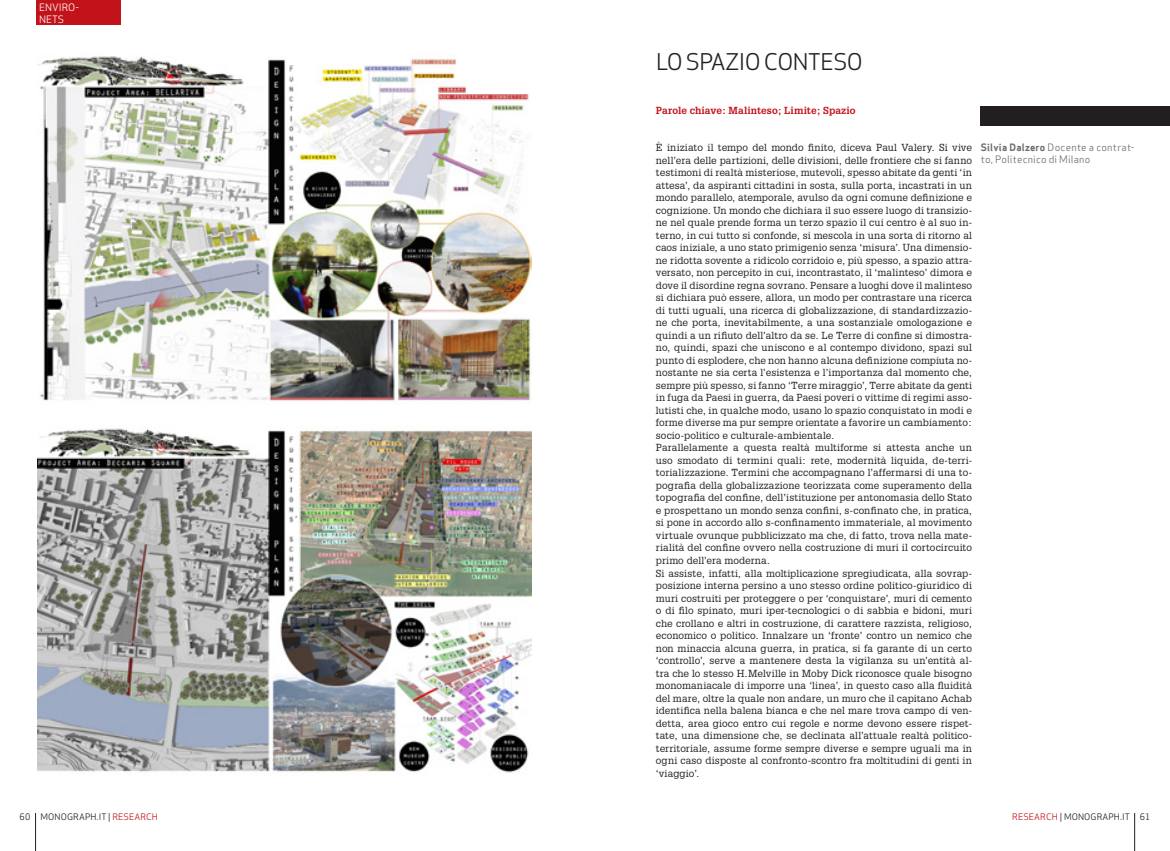
<style>
.page{position:relative;width:1170px;height:851px;background:#fff}
.page>*{position:absolute;margin:0;border:0;box-sizing:border-box;transform-origin:0 0}
.t1{font:22.5px "Apex New";color:#231f20}
.t2{font:10px/12.5px "Glypha";letter-spacing:.01em;color:#231f20}
.t3{font:10px/12.5px "Apex Sans Book T";letter-spacing:.02em;color:#6c6d70}
.t4{font:700 10px "Glypha";letter-spacing:.01em;color:#c2121a}
.t5{font:10px/12px "Apex Sans Book T";color:#fff}
.t6{font:8.75px "Apex Sans Book T";letter-spacing:.01em;color:#231f20}
.s1{font-family:"Apex Sans Bold T"}
.s2{color:#c2121a}
</style>
<div class="page">
<hr style="left:1134px;top:812px;width:1px;height:38px;background:#231f20">
<hr style="left:35px;top:812px;width:1px;height:38px;background:#231f20">
<div style="left:36px;top:0;width:84px;height:25px;background:#c2121a"></div>
<img style="left:37px;top:56px;width:494px;height:347px">
<img style="left:37px;top:428px;width:494px;height:345px">
<div style="left:980px;top:106px;width:189px;height:20px;background:#231f20"></div>
<p class="t5" style="left:39px;top:1px;width:41px">ENVIRO-<br>NETS</p>
<h1 class="t1" style="left:656px;top:48px;width:207px">LO SPAZIO CONTESO</h1>
<p class="t4" style="left:656px;top:104px;width:201px">Parole chiave: Malinteso; Limite; Spazio</p>
<p class="t2" style="left:656px;top:141px;width:317px">È iniziato il tempo del mondo finito, diceva Paul Valery. Si vive nell’era delle partizioni, delle divisioni, delle frontiere che si fanno testimoni di realtà misteriose, mutevoli, spesso abitate da genti ‘in attesa’, da aspiranti cittadini in sosta, sulla porta, incastrati in un mondo parallelo, atemporale, avulso da ogni comune definizione e cognizione. Un mondo che dichiara il suo essere luogo di transizio&shy;ne nel quale prende forma un terzo spazio il cui centro è al suo in&shy;terno, in cui tutto si confonde, si mescola in una sorta di ritorno al caos iniziale, a uno stato primigenio senza ‘misura’. Una dimensio&shy;ne ridotta sovente a ridicolo corridoio e, più spesso, a spazio attra&shy;versato, non percepito in cui, incontrastato, il ‘malinteso’ dimora e dove il disordine regna sovrano. Pensare a luoghi dove il malinteso si dichiara può essere, allora, un modo per contrastare una ricerca di tutti uguali, una ricerca di globalizzazione, di standardizzazio&shy;ne che porta, inevitabilmente, a una sostanziale omologazione e quindi a un rifiuto dell’altro da se. Le Terre di confine si dimostra&shy;no, quindi, spazi che uniscono e al contempo dividono, spazi sul punto di esplodere, che non hanno alcuna definizione compiuta no&shy;nostante ne sia certa l’esistenza e l’importanza dal momento che, sempre più spesso, si fanno ‘Terre miraggio’, Terre abitate da genti in fuga da Paesi in guerra, da Paesi poveri o vittime di regimi asso&shy;lutisti che, in qualche modo, usano lo spazio conquistato in modi e forme diverse ma pur sempre orientate a favorire un cambiamento: socio-politico e culturale-ambientale.<br>Parallelamente a questa realtà multiforme si attesta anche un uso smodato di termini quali: rete, modernità liquida, de-terri&shy;torializzazione. Termini che accompagnano l’affermarsi di una to&shy;pografia della globalizzazione teorizzata come superamento della topografia del confine, dell’istituzione per antonomasia dello Stato e prospettano un mondo senza confini, s-confinato che, in pratica, si pone in accordo allo s-confinamento immateriale, al movimento virtuale ovunque pubblicizzato ma che, di fatto, trova nella mate&shy;rialità del confine ovvero nella costruzione di muri il cortocircuito primo dell’era moderna.<br>Si assiste, infatti, alla moltiplicazione spregiudicata, alla sovrap&shy;posizione interna persino a uno stesso ordine politico-giuridico di muri costruiti per proteggere o per ‘conquistare’, muri di cemento o di filo spinato, muri iper-tecnologici o di sabbia e bidoni, muri che crollano e altri in costruzione, di carattere razzista, religioso, economico o politico. Innalzare un ‘fronte’ contro un nemico che non minaccia alcuna guerra, in pratica, si fa garante di un certo ‘controllo’, serve a mantenere desta la vigilanza su un’entità al&shy;tra che lo stesso H.Melville in Moby Dick riconosce quale bisogno monomaniacale di imporre una ‘linea’, in questo caso alla fluidità del mare, oltre la quale non andare, un muro che il capitano Achab identifica nella balena bianca e che nel mare trova campo di ven&shy;detta, area gioco entro cui regole e norme devono essere rispet&shy;tate, una dimensione che, se declinata all’attuale realtà politico&shy;territoriale, assume forme sempre diverse e sempre uguali ma in ogni caso disposte al confronto-scontro fra moltitudini di genti in ‘viaggio’.</p>
<p class="t3" style="left:980px;top:141px;width:155px"><span class="s1">Silvia Dalzero</span> Docente a contrat&shy;to, Politecnico di Milano</p>
<p class="t6" style="left:20px;top:811px;width:140px">60 MONOGRAPH.IT | <span class="s2">RESEARCH</span></p>
<p class="t6" style="left:1012px;top:811px;width:140px"><span class="s2">RESEARCH</span> | MONOGRAPH.IT 61</p>
</div>
